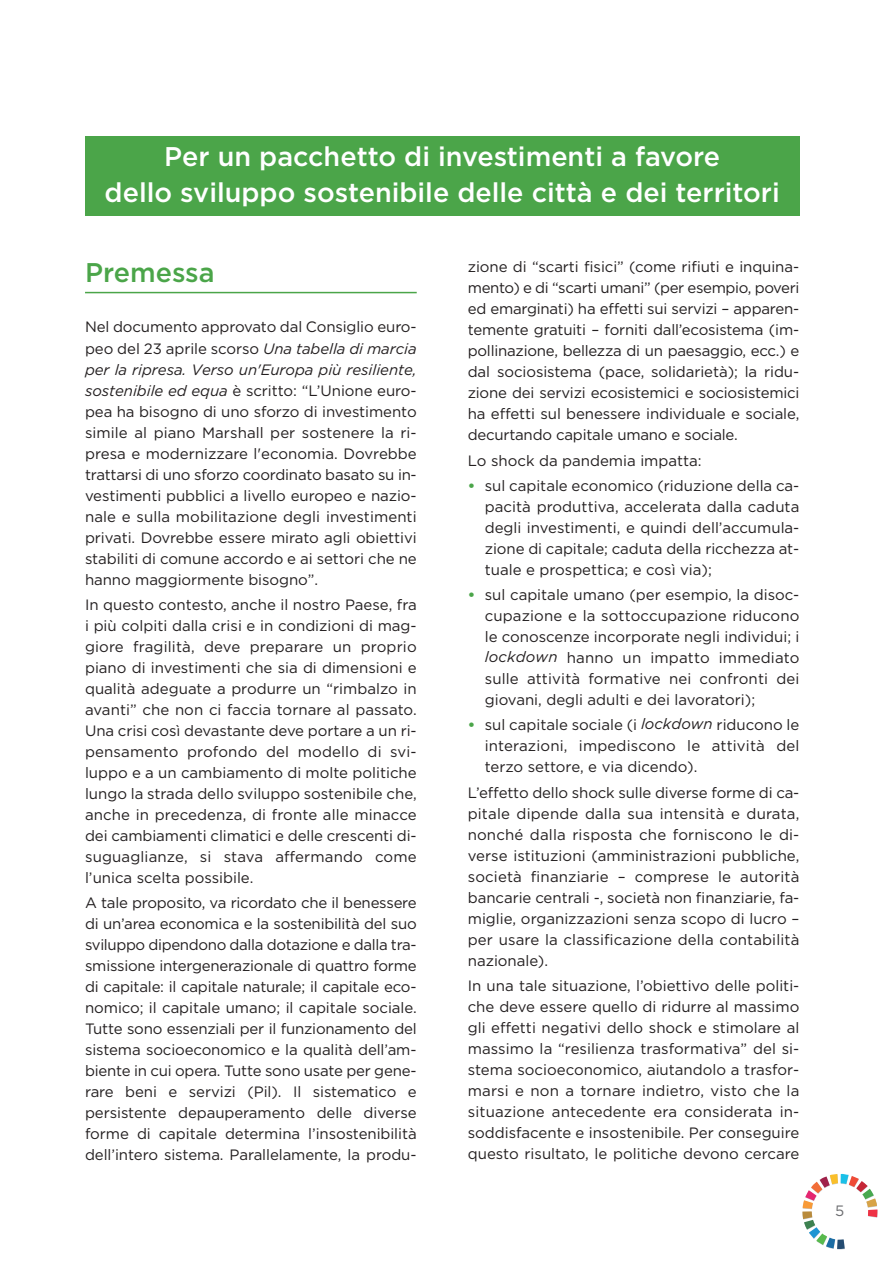
<style>
.page{position:relative;width:893px;height:1263px;background:#fff}
.page>*{position:absolute;margin:0;border:0;box-sizing:border-box;transform-origin:0 0}
.t1{font:500 27px/36px "Gotham";color:#fff;text-align:center}
.t2{font:500 27px "Gotham";color:#4ba549}
.t3{font:15px/21px "Gotham";color:#231f20;text-align:justify}
.t4{font:15px "Gotham";color:#6c6d70}
.s1{font-style:italic}
.s2{font-weight:700;color:#4ba549}
</style>
<div class="page">
<svg style="left:802px;top:1173px;width:75px;height:76px"></svg>
<hr style="left:85px;top:292px;width:332px;height:1px;background:#4ba549">
<div style="left:85px;top:136px;width:714px;height:80px;background:#4ba549"></div>
<h1 class="t1" style="left:105px;top:139px;width:677px">Per un pacchetto di investimenti a favore<br>dello sviluppo sostenibile delle città e dei territori</h1>
<h1 class="t2" style="left:85px;top:257px;width:131px">Premessa</h1>
<p class="t3" style="left:85px;top:318px;width:333px">Nel documento approvato dal Consiglio euro&shy;peo del 23 aprile scorso <span class="s1">Una tabella di marcia per la ripresa. Verso un'Europa più resiliente, sostenibile ed equa</span> è scritto: “L’Unione euro&shy;pea ha bisogno di uno sforzo di investimento simile al piano Marshall per sostenere la ri&shy;presa e modernizzare l'economia. Dovrebbe trattarsi di uno sforzo coordinato basato su in&shy;vestimenti pubblici a livello europeo e nazio&shy;nale e sulla mobilitazione degli investimenti privati. Dovrebbe essere mirato agli obiettivi stabiliti di comune accordo e ai settori che ne hanno maggiormente bisogno”.</p>
<p class="t3" style="left:85px;top:595px;width:333px">In questo contesto, anche il nostro Paese, fra i più colpiti dalla crisi e in condizioni di mag&shy;giore fragilità, deve preparare un proprio piano di investimenti che sia di dimensioni e qualità adeguate a produrre un “rimbalzo in avanti” che non ci faccia tornare al passato.<br>Una crisi così devastante deve portare a un ri&shy;pensamento profondo del modello di svi&shy;luppo e a un cambiamento di molte politiche lungo la strada dello sviluppo sostenibile che, anche in precedenza, di fronte alle minacce dei cambiamenti climatici e delle crescenti di&shy;suguaglianze, si stava affermando come l’unica scelta possibile.</p>
<p class="t3" style="left:85px;top:893px;width:333px">A tale proposito, va ricordato che il benessere di un’area economica e la sostenibilità del suo sviluppo dipendono dalla dotazione e dalla tra&shy;smissione intergenerazionale di quattro forme di capitale: il capitale naturale; il capitale eco&shy;nomico; il capitale umano; il capitale sociale.<br>Tutte sono essenziali per il funzionamento del sistema socioeconomico e la qualità dell’am&shy;biente in cui opera. Tutte sono usate per gene&shy;rare beni e servizi (Pil). Il sistematico e persistente depauperamento delle diverse forme di capitale determina l’insostenibilità dell’intero sistema. Parallelamente, la produ-</p>
<p class="t3" style="left:468px;top:258px;width:333px">zione di “scarti fisici” (come rifiuti e inquina&shy;mento) e di “scarti umani” (per esempio, poveri ed emarginati) ha effetti sui servizi – apparen&shy;temente gratuiti – forniti dall’ecosistema (im&shy;pollinazione, bellezza di un paesaggio, ecc.) e dal sociosistema (pace, solidarietà); la ridu&shy;zione dei servizi ecosistemici e sociosistemici ha effetti sul benessere individuale e sociale, decurtando capitale umano e sociale.</p>
<p class="t3" style="left:468px;top:451px;width:235px">Lo shock da pandemia impatta:</p>
<p class="t3" style="left:485px;top:476px;width:316px;text-indent:-17px"><span class="s2">•</span> sul capitale economico (riduzione della ca&shy;pacità produttiva, accelerata dalla caduta degli investimenti, e quindi dell’accumula&shy;zione di capitale; caduta della ricchezza at&shy;tuale e prospettica; e così via);</p>
<p class="t3" style="left:485px;top:586px;width:316px;text-indent:-17px"><span class="s2">•</span> sul capitale umano (per esempio, la disoc&shy;cupazione e la sottoccupazione riducono le conoscenze incorporate negli individui; i <span class="s1">lockdown</span> hanno un impatto immediato sulle attività formative nei confronti dei giovani, degli adulti e dei lavoratori);</p>
<p class="t3" style="left:485px;top:716px;width:316px;text-indent:-17px"><span class="s2">•</span> sul capitale sociale (i <span class="s1">lockdown</span> riducono le interazioni, impediscono le attività del terzo settore, e via dicendo).</p>
<p class="t3" style="left:468px;top:783px;width:333px">L’effetto dello shock sulle diverse forme di ca&shy;pitale dipende dalla sua intensità e durata, nonché dalla risposta che forniscono le di&shy;verse istituzioni (amministrazioni pubbliche, società finanziarie – comprese le autorità bancarie centrali -, società non finanziarie, fa&shy;miglie, organizzazioni senza scopo di lucro – per usare la classificazione della contabilità nazionale).</p>
<p class="t3" style="left:468px;top:976px;width:333px">In una tale situazione, l’obiettivo delle politi&shy;che deve essere quello di ridurre al massimo gli effetti negativi dello shock e stimolare al massimo la “resilienza trasformativa” del si&shy;stema socioeconomico, aiutandolo a trasfor&shy;marsi e non a tornare indietro, visto che la situazione antecedente era considerata in&shy;soddisfacente e insostenibile. Per conseguire questo risultato, le politiche devono cercare</p>
<p class="t4" style="left:835px;top:1206px;width:11px">5</p>
</div>
